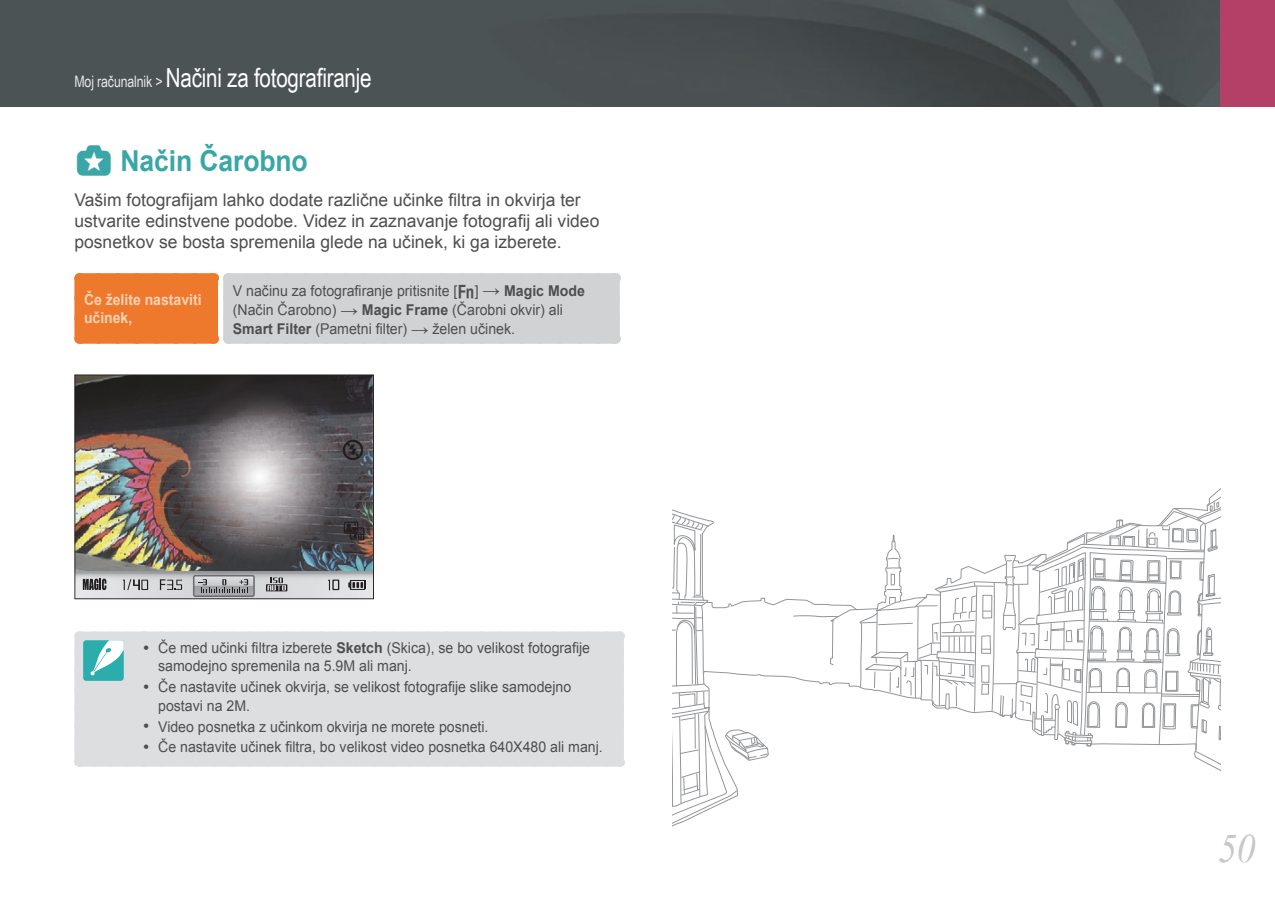
<style>
.page{position:relative;width:1275px;height:903px;background:#fff}
.page>*{position:absolute;margin:0;border:0;box-sizing:border-box;transform-origin:0 0}
.t1{font:italic 40.25px "Times New Roman";color:#c6c8ca;scale:.95 1}
.t2{font:700 28.88px "Arial";letter-spacing:-.005em;color:#3ba6a7;scale:.92 1}
.t3{font:26.25px "Arial Narrow";letter-spacing:-.01em;color:#fff;scale:.96 1}
.t4{font:17.5px/21px "Arial";color:#4d4e4f}
.t5{font:700 15.22px/18.2px "Arial";color:#fbd2b4;scale:.92 1}
.t6{font:14.88px/19.2px "Arial";color:#4d4e4f;scale:.95 1}
.s1{font-size:15.75px;color:#e6e7e9}
.s2{font-family:"NX1000";font-weight:400}
.s3{font-family:"NX1000"}
.s4{font-size:17.5px}
.s5{font-weight:700}
</style>
<div class="page">
<img style="left:0;top:0;width:1220px;height:107px">
<div style="left:1220px;top:0;width:55px;height:107px;background:#b54067"></div>
<div style="left:79px;top:278px;width:134px;height:61px;background:#ee792d"></div>
<div style="left:228px;top:278px;width:387px;height:61px;background:#d1d2d4"></div>
<div style="left:79px;top:273px;width:134px;height:10px;background:#ee792d"></div>
<div style="left:74px;top:278px;width:10px;height:61px;background:#ee792d"></div>
<div style="left:208px;top:278px;width:10px;height:61px;background:#ee792d"></div>
<div style="left:79px;top:334px;width:134px;height:10px;background:#ee792d"></div>
<div style="left:228px;top:273px;width:387px;height:10px;background:#d1d2d4"></div>
<div style="left:223px;top:278px;width:10px;height:61px;background:#d1d2d4"></div>
<div style="left:610px;top:278px;width:10px;height:61px;background:#d1d2d4"></div>
<div style="left:228px;top:334px;width:387px;height:10px;background:#d1d2d4"></div>
<svg style="left:74px;top:273px;width:10px;height:46px"></svg>
<svg style="left:98px;top:343px;width:106px;height:1px"></svg>
<svg style="left:99px;top:273px;width:129px;height:43px"></svg>
<svg style="left:250px;top:343px;width:355px;height:1px"></svg>
<img style="left:74px;top:374px;width:300px;height:225px">
<svg style="left:341px;top:438px;width:23px;height:23px"></svg>
<svg style="left:75px;top:571px;width:299px;height:28px;background:#b4b4b7"></svg>
<svg style="left:344px;top:521px;width:20px;height:19px"></svg>
<div style="left:83px;top:640px;width:532px;height:118px;background:#dddedf"></div>
<div style="left:79px;top:631px;width:64px;height:9px;background:#dddedf"></div>
<div style="left:74px;top:636px;width:9px;height:126px;background:#dddedf"></div>
<div style="left:143px;top:631px;width:476px;height:9px;background:#dddedf"></div>
<div style="left:615px;top:636px;width:9px;height:126px;background:#dddedf"></div>
<div style="left:79px;top:758px;width:64px;height:9px;background:#dddedf"></div>
<div style="left:143px;top:758px;width:476px;height:9px;background:#dddedf"></div>
<svg style="left:74px;top:631px;width:9px;height:111px"></svg>
<div style="left:161px;top:631px;width:463px;height:113px;background:#dddedf"></div>
<svg style="left:98px;top:766px;width:37px;height:1px"></svg>
<svg style="left:164px;top:766px;width:447px;height:1px"></svg>
<div style="left:83px;top:640px;width:41px;height:41px;background:#2badae;border-radius:3px"></div>
<svg style="left:90px;top:631px;width:45px;height:44px"></svg>
<svg style="left:673px;top:513px;width:96px;height:311px"></svg>
<svg style="left:793px;top:495px;width:428px;height:276px"></svg>
<h3 class="t3" style="left:74px;top:62px;width:311px"><span class="s1">Moj računalnik &gt;</span> Načini za fotografiranje</h3>
<h2 class="t2" style="left:74px;top:144px;width:255px"><span class="s2">g</span> Način Čarobno</h2>
<p class="t4" style="left:74px;top:190px;width:526px">Vašim fotografijam lahko dodate različne učinke filtra in okvirja ter ustvarite edinstvene podobe. Videz in zaznavanje fotografij ali video posnetkov se bosta spremenila glede na učinek, ki ga izberete.</p>
<p class="t5" style="left:84px;top:290px;width:129px">Če želite nastaviti učinek,</p>
<p class="t6" style="left:233px;top:281px;width:372px">V načinu za fotografiranje pritisnite [<span class="s3">f</span>] <span class="s4">→</span> <span class="s5">Magic Mode </span>(Način Čarobno) <span class="s4">→</span> <span class="s5">Magic Frame</span> (Čarobni okvir) ali<br><span class="s5">Smart Filter</span> (Pametni filter) <span class="s4">→</span> želen učinek.</p>
<p class="t6" style="left:158px;top:639px;width:456px;line-height:18.4px;text-indent:-15px"><span class="s4">•</span> Če med učinki filtra izberete <span class="s5">Sketch</span> (Skica), se bo velikost fotografije samodejno spremenila na 5.9M ali manj.</p>
<p class="t6" style="left:158px;top:678px;width:436px;line-height:18.4px;text-indent:-15px"><span class="s4">•</span> Če nastavite učinek okvirja, se velikost fotografije slike samodejno postavi na 2M.</p>
<p class="t6" style="left:143px;top:717px;width:365px"><span class="s4">•</span> Video posnetka z učinkom okvirja ne morete posneti.</p>
<p class="t6" style="left:143px;top:738px;width:485px"><span class="s4">•</span> Če nastavite učinek filtra, bo velikost video posnetka 640X480 ali manj.</p>
<h1 class="t1" style="left:1218px;top:826px;width:41px">50</h1>
</div>
